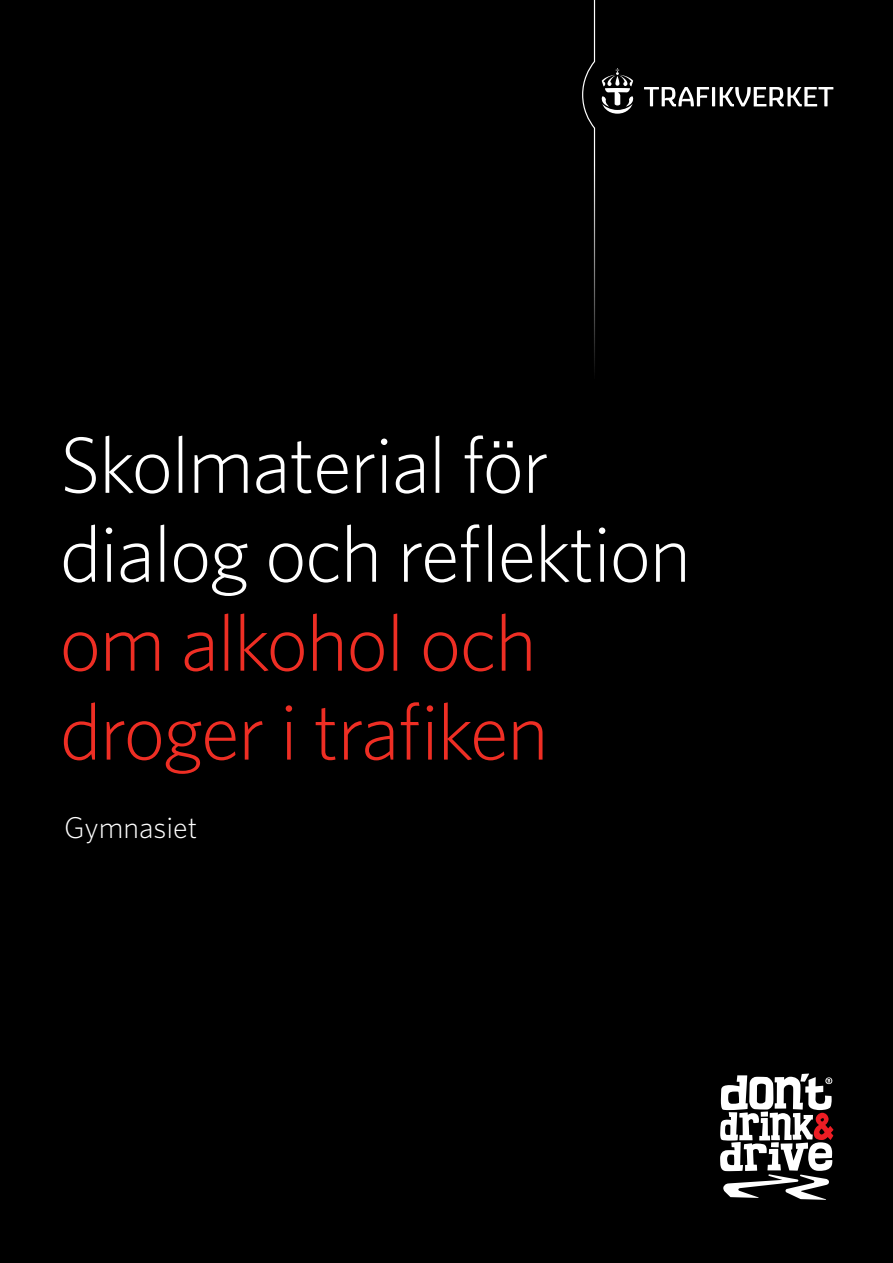
<style>
.page{position:relative;width:893px;height:1263px;background:#000}
.page>*{position:absolute;margin:0;border:0;box-sizing:border-box;transform-origin:0 0}
.t1{font:300 80.1px/88.9px "Whitney";letter-spacing:-.02em;color:#fff}
.t2{font:300 80.1px/88.9px "Whitney";letter-spacing:-.02em;color:#ee2e24}
.t3{font:300 30px "Whitney";color:#fff}
</style>
<div class="page">
<svg style="left:720px;top:1073px;width:113px;height:127px"></svg>
<svg style="left:644px;top:87px;width:189px;height:19px"></svg>
<svg style="left:602px;top:68px;width:32px;height:46px"></svg>
<svg style="left:582px;top:0;width:13px;height:373px"></svg>
<p class="t1" style="left:60px;top:418px;width:633px">Skolmaterial för dialog och reflektion</p>
<p class="t2" style="left:60px;top:596px;width:491px">om alkohol och droger i trafiken</p>
<p class="t3" style="left:64px;top:808px;width:135px">Gymnasiet</p>
</div>
